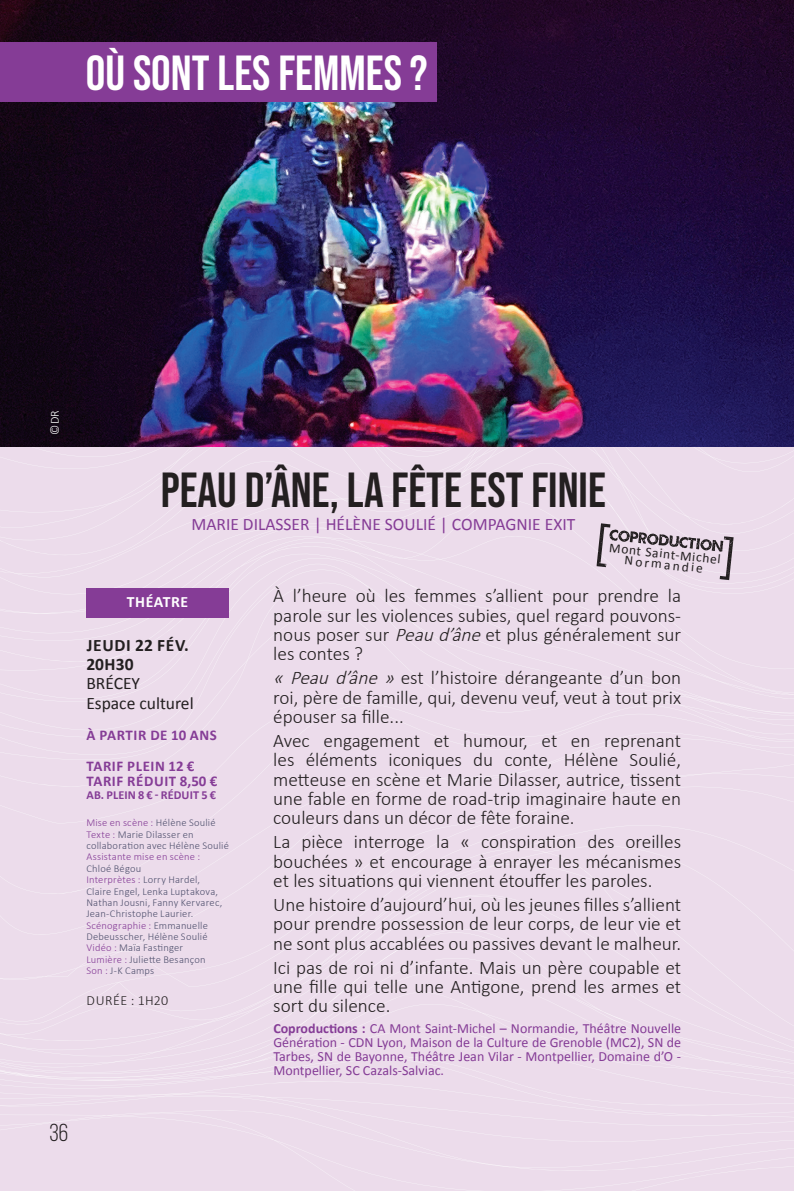
<style>
.page{position:relative;width:794px;height:1191px;background:#fff}
.page>*{position:absolute;margin:0;border:0;box-sizing:border-box;transform-origin:0 0}
.t1{font:49px "Bebas Neue";color:#231f20}
.t2{font:49px "Bebas Neue";color:#fff}
.t3{font:24.5px "Bebas Neue";color:#231f20}
.t4{font:300 19.25px/19.2px "Calibri";color:#231f20;text-align:justify}
.t5{font:17.5px "Calibri";color:#853c96}
.t6{font:17.5px/19.2px "Calibri";color:#231f20}
.t7{font:700 17.5px/19.2px "Calibri";letter-spacing:.04em;color:#231f20}
.t8{font:700 15.75px "Calibri";letter-spacing:.04em;color:#fff}
.t9{font:700 14.88px/15.8px "Calibri";letter-spacing:.04em;color:#853c96}
.t10{font:14px/14px "Calibri";color:#853c96;text-align:justify}
.t11{font:300 14px "Calibri";letter-spacing:.04em;color:#231f20}
.t12{font:13.47px/10.7px "Calibri";color:#231f20;text-align:center}
.t13{font:700 12.25px "Calibri";letter-spacing:.01em;color:#853c96}
.t14{font:300 12.25px "Calibri";color:#fff}
.t15{font:300 10.5px/11.4px "Calibri";letter-spacing:.02em;color:#50516e}
.t16{font:300 10.5px "Calibri";letter-spacing:.02em;color:#853c96}
.s1{color:#853c96}
.s2{font-style:italic}
.s3{font-weight:700}
</style>
<div class="page">
<div style="left:0;top:446px;width:794px;height:52px;background:#ecdceb"></div>
<div style="left:0;top:498px;width:794px;height:38px;background:#ecdceb"></div>
<div style="left:0;top:536px;width:794px;height:18px;background:#ecdceb"></div>
<div style="left:0;top:554px;width:794px;height:14px;background:#ecdceb"></div>
<div style="left:0;top:568px;width:794px;height:28px;background:#ecdceb"></div>
<div style="left:0;top:596px;width:794px;height:41px;background:#ecdceb"></div>
<div style="left:0;top:637px;width:794px;height:18px;background:#ecdceb"></div>
<div style="left:0;top:655px;width:794px;height:12px;background:#ecdceb"></div>
<div style="left:0;top:667px;width:794px;height:33px;background:#ecdceb"></div>
<div style="left:0;top:700px;width:794px;height:28px;background:#ecdceb"></div>
<div style="left:0;top:728px;width:794px;height:44px;background:#ecdceb"></div>
<div style="left:0;top:772px;width:794px;height:47px;background:#ecdceb"></div>
<div style="left:0;top:819px;width:794px;height:26px;background:#ecdceb"></div>
<div style="left:0;top:845px;width:794px;height:54px;background:#ecdceb"></div>
<div style="left:0;top:899px;width:794px;height:77px;background:#ecdceb"></div>
<div style="left:0;top:976px;width:794px;height:19px;background:#ecdceb"></div>
<div style="left:0;top:995px;width:794px;height:38px;background:#ecdceb"></div>
<hr style="left:0;top:1033px;width:794px;height:4px;background:#ecdceb">
<div style="left:0;top:1037px;width:794px;height:154px;background:#ecdceb"></div>
<img style="left:0;top:0;width:794px;height:446px">
<div style="left:0;top:42px;width:437px;height:60px;background:#853c96"></div>
<div style="left:86px;top:588px;width:143px;height:30px;background:#853c96"></div>
<svg style="left:596px;top:523px;width:137px;height:57px"></svg>
<h1 class="t2" style="left:86px;top:46px;width:343px">OÙ SONT LES FEMMES ?</h1>
<p class="t14" style="left:47px;top:435px;width:26px;rotate:-90deg">©DR</p>
<p class="t3" style="left:50px;top:1119px;width:20px">36</p>
<h1 class="t1" style="left:161px;top:462px;width:446px">PEAU D’ÂNE, LA FÊTE EST FINIE</h1>
<p class="t5" style="left:191px;top:513px;width:385px">MARIE DILASSER | HÉLÈNE SOULIÉ | COMPAGNIE EXIT</p>
<p class="t8" style="left:127px;top:591px;width:63px">THÉATRE</p>
<p class="t7" style="left:86px;top:635px;width:104px">JEUDI 22 FÉV.<br>20H30</p>
<p class="t6" style="left:86px;top:673px;width:109px">BRÉCEY<br>Espace culturel</p>
<p class="t9" style="left:87px;top:726px;width:132px">À PARTIR DE 10 ANS</p>
<p class="t9" style="left:87px;top:757px;width:132px">TARIF PLEIN 12 €<br>TARIF RÉDUIT 8,50 €</p>
<p class="t13" style="left:87px;top:786px;width:131px">AB. PLEIN 8 € - RÉDUIT 5 €</p>
<p class="t15" style="left:86px;top:817px;width:144px"><span class="s1">Mise en scène :</span> Hélène Soulié<br><span class="s1">Texte :</span> Marie Dilasser en collaboration avec Hélène Soulié</p>
<p class="t16" style="left:86px;top:850px;width:115px">Assistante mise en scène :</p>
<p class="t15" style="left:86px;top:862px;width:137px">Chloé Bégou<br><span class="s1">Interprètes :</span> Lorry Hardel,<br>Claire Engel, Lenka Luptakova,<br>Nathan Jousni, Fanny Kervarec,<br>Jean-Christophe Laurier.<br><span class="s1">Scénographie :</span> Emmanuelle<br>Debeusscher, Hélène Soulié<br><span class="s1">Vidéo :</span> Maïa Fastinger<br><span class="s1">Lumière :</span> Juliette Besançon<br><span class="s1">Son :</span> J-K Camps</p>
<p class="t11" style="left:87px;top:991px;width:83px">DURÉE : 1H20</p>
<p class="t12" style="left:610px;top:541px;width:113px;rotate:6deg">Mont Saint-Michel<br>Normandie</p>
<p class="t4" style="left:273px;top:586px;width:409px">À l’heure où les femmes s’allient pour prendre la parole sur les violences subies, quel regard pouvons&shy;nous poser sur <span class="s2">Peaud’âne</span>et plus généralement sur les contes ?</p>
<p class="t4" style="left:273px;top:668px;width:409px"><span class="s2">« Peau d’âne »</span> est l’histoire dérangeante d’un bon roi, père de famille, qui, devenu veuf, veut à tout prix épouser sa fille...</p>
<p class="t4" style="left:273px;top:731px;width:409px">Avec engagement et humour, et en reprenant les éléments iconiques du conte, Hélène Soulié, metteuse en scène et Marie Dilasser, autrice, tissent une fable en forme de road-trip imaginaire haute en couleurs dans un décor de fête foraine.</p>
<p class="t4" style="left:273px;top:832px;width:409px">La pièce interroge la « conspiration des oreilles bouchées » et encourage à enrayer les mécanismes et les situations qui viennent étouffer les paroles.</p>
<p class="t4" style="left:273px;top:895px;width:409px">Une histoire d’aujourd’hui, où les jeunes filles s’allient pour prendre possession de leur corps, de leur vie et ne sont plus accablées ou passives devant le malheur.</p>
<p class="t4" style="left:273px;top:957px;width:409px">Ici pas de roi ni d’infante. Mais un père coupable et une fille qui telle une Antigone, prend les armes et sort du silence.</p>
<p class="t10" style="left:273px;top:1020px;width:409px"><span class="s3">Coproductions :</span> CA Mont Saint-Michel – Normandie, Théâtre Nouvelle Génération - CDN Lyon, Maison de la Culture de Grenoble (MC2), SN de Tarbes, SN de Bayonne, Théâtre Jean Vilar - Montpellier, Domaine d’O - Montpellier, SC Cazals-Salviac.</p>
</div>
